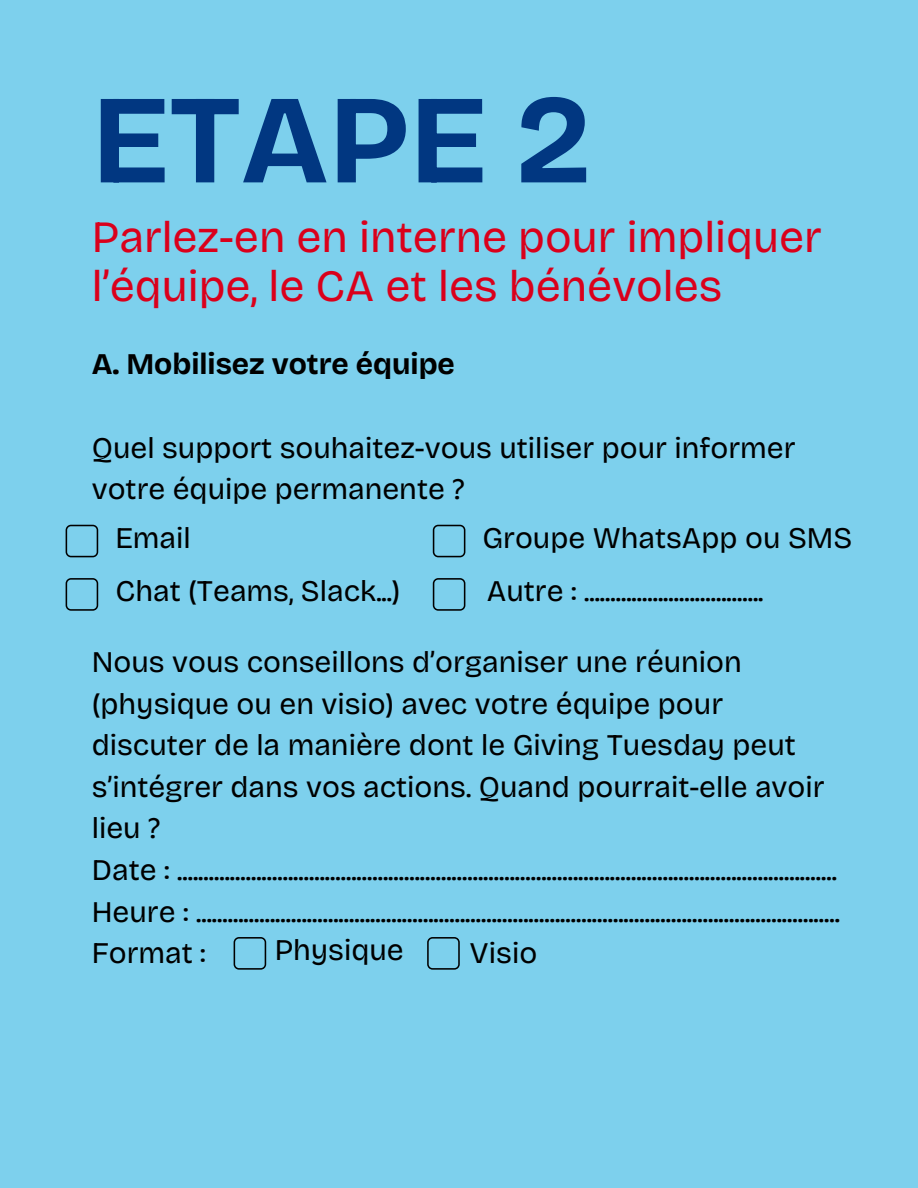
<style>
.page{position:relative;width:918px;height:1188px;background:#7dd0ed}
.page>*{position:absolute;margin:0;border:0;box-sizing:border-box;transform-origin:0 0}
.t1{font:700 126.45px "Bricolage Grotesque";color:#013781}
.t2{font:44.7px/49.5px "Bricolage Grotesque";color:#da001b}
.t3{font:30px/41.7px "Bricolage Grotesque";color:#000}
.t4{font:700 30px "Bricolage Grotesque";color:#000}
</style>
<div class="page">
<svg style="left:66px;top:525px;width:32px;height:32px"></svg>
<svg style="left:66px;top:578px;width:32px;height:33px"></svg>
<svg style="left:433px;top:525px;width:32px;height:32px"></svg>
<svg style="left:433px;top:578px;width:32px;height:33px"></svg>
<svg style="left:234px;top:937px;width:32px;height:33px"></svg>
<svg style="left:427px;top:937px;width:33px;height:33px"></svg>
<h1 class="t1" style="left:92px;top:65px;width:501px">ETAPE 2</h1>
<h2 class="t2" style="left:92px;top:212px;width:731px">Parlez-en en interne pour impliquer l’équipe, le CA et les bénévoles</h2>
<h3 class="t4" style="left:92px;top:346px;width:365px">A. Mobilisez votre équipe</h3>
<p class="t3" style="left:92px;top:427px;width:705px">Quel support souhaitez-vous utiliser pour informer votre équipe permanente ?</p>
<p class="t3" style="left:116px;top:517px;width:77px">Email</p>
<p class="t3" style="left:116px;top:571px;width:286px">Chat (Teams, Slack...)</p>
<p class="t3" style="left:482px;top:517px;width:371px">Groupe WhatsApp ou SMS</p>
<p class="t3" style="left:487px;top:571px;width:278px">Autre : ..................................</p>
<p class="t3" style="left:92px;top:641px;width:734px">Nous vous conseillons d’organiser une réunion (physique ou en visio) avec votre équipe pour discuter de la manière dont le Giving Tuesday peut s’intégrer dans vos actions. Quand pourrait-elle avoir lieu ?</p>
<p class="t3" style="left:92px;top:849px;width:747px">Date : .............................................................................................................................</p>
<p class="t3" style="left:92px;top:891px;width:750px">Heure : ..........................................................................................................................</p>
<p class="t3" style="left:92px;top:933px;width:116px">Format :</p>
<p class="t3" style="left:275px;top:930px;width:130px">Physique</p>
<p class="t3" style="left:470px;top:933px;width:69px">Visio</p>
</div>
